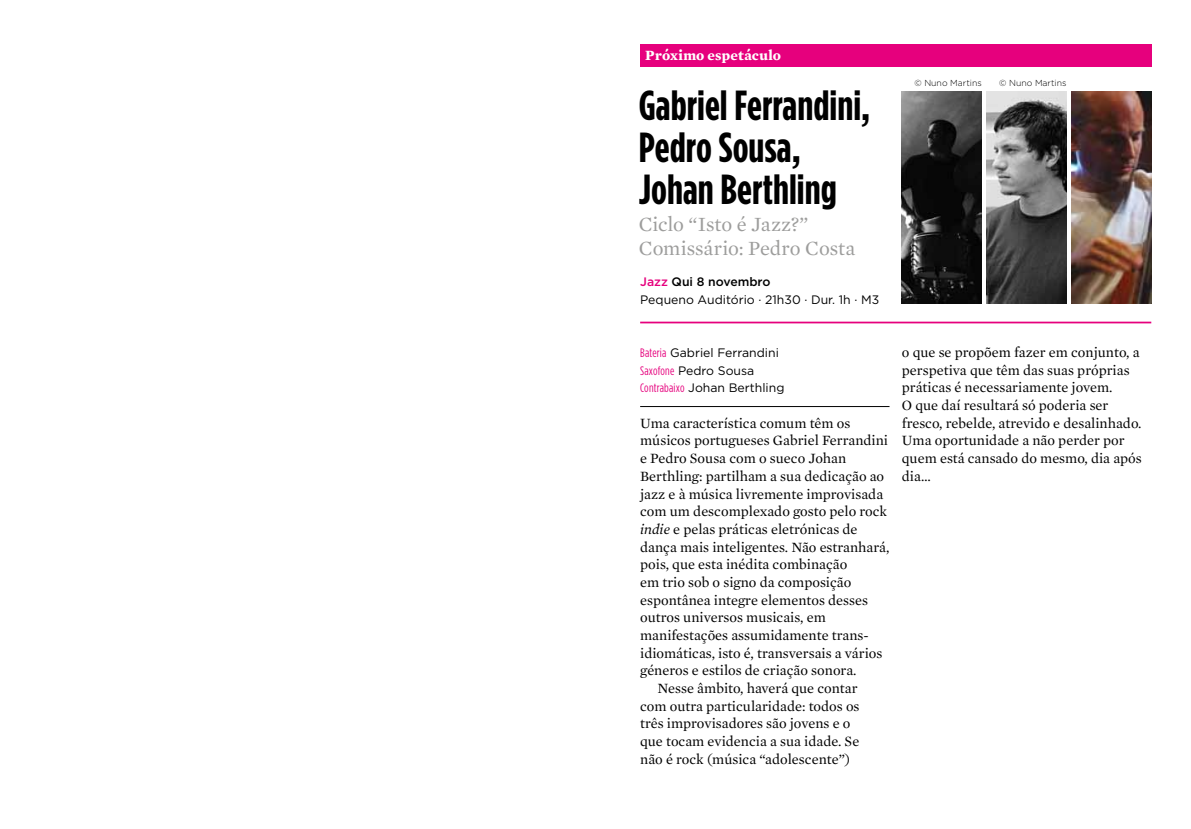
<style>
.page{position:relative;width:1191px;height:829px;background:#fff}
.page>*{position:absolute;margin:0;border:0;box-sizing:border-box;transform-origin:0 0}
.t1{font:700 42px/42px "Gotham Condensed";color:#000}
.t2{font:20.65px/24.3px "Mercury Text G1";letter-spacing:-.005em;color:#9d9d9c}
.t3{font:14.35px/17.7px "Mercury Text G1";color:#000}
.t4{font:700 14.35px "Mercury Text G1";letter-spacing:.015em;color:#fff}
.t5{font:12.25px/17.7px "Gotham";color:#000}
.t6{font:300 8.75px "Gotham";color:#000}
.s1{font-weight:500;color:#e6007d}
.s2{font-weight:500}
.s3{font-family:"Gotham Condensed";color:#e6007d}
.s4{font-style:italic}
</style>
<div class="page">
<div style="left:640px;top:45px;width:511px;height:22px;background:#e6007d"></div>
<hr style="left:640px;top:406px;width:249px;height:1px;background:#000">
<hr style="left:640px;top:321px;width:511px;height:2px;background:#e6007d">
<img style="left:902px;top:92px;width:79px;height:212px">
<img style="left:986px;top:92px;width:80px;height:212px">
<img style="left:1071px;top:92px;width:80px;height:212px">
<p class="t4" style="left:645px;top:45px;width:138px">Próximo espetáculo</p>
<h1 class="t1" style="left:639px;top:84px;width:233px">Gabriel Ferrandini,<br>Pedro Sousa,<br>Johan Berthling</h1>
<h2 class="t2" style="left:639px;top:211px;width:218px">Ciclo “Isto é Jazz?”<br>Comissário: Pedro Costa</h2>
<p class="t5" style="left:640px;top:273px;width:240px"><span class="s1">Jazz</span> <span class="s2">Qui 8 novembro<br></span>Pequeno Auditório · 21h30 · Dur. 1h · M3</p>
<p class="t6" style="left:914px;top:78px;width:69px">© Nuno Martins</p>
<p class="t6" style="left:999px;top:78px;width:69px">© Nuno Martins</p>
<p class="t5" style="left:640px;top:343px;width:146px"><span class="s3">Bateria</span> Gabriel Ferrandini<br><span class="s3">Saxofone</span> Pedro Sousa<br><span class="s3">Contrabaixo</span> Johan Berthling</p>
<p class="t3" style="left:640px;top:413px;width:212px">Uma característica comum têm os</p>
<p class="t3" style="left:640px;top:431px;width:249px">músicos portugueses Gabriel Ferrandini</p>
<p class="t3" style="left:640px;top:448px;width:208px">e Pedro Sousa com o sueco Johan</p>
<p class="t3" style="left:640px;top:466px;width:246px">Berthling: partilham a sua dedicação ao</p>
<p class="t3" style="left:640px;top:484px;width:244px">jazz e à música livremente improvisada</p>
<p class="t3" style="left:640px;top:501px;width:248px">com um descomplexado gosto pelo rock</p>
<p class="t3" style="left:640px;top:519px;width:219px"><span class="s4">indie</span> e pelas práticas eletrónicas de</p>
<p class="t3" style="left:640px;top:537px;width:251px">dança mais inteligentes. Não estranhará,</p>
<p class="t3" style="left:640px;top:554px;width:209px">pois, que esta inédita combinação</p>
<p class="t3" style="left:640px;top:572px;width:213px">em trio sob o signo da composição</p>
<p class="t3" style="left:640px;top:590px;width:229px">espontânea integre elementos desses</p>
<p class="t3" style="left:640px;top:608px;width:187px">outros universos musicais, em</p>
<p class="t3" style="left:640px;top:625px;width:230px">manifestações assumidamente trans-</p>
<p class="t3" style="left:640px;top:643px;width:244px">idiomáticas, isto é, transversais a vários</p>
<p class="t3" style="left:640px;top:661px;width:218px">géneros e estilos de criação sonora.</p>
<p class="t3" style="left:657px;top:678px;width:202px">Nesse âmbito, haverá que contar</p>
<p class="t3" style="left:640px;top:696px;width:221px">com outra particularidade: todos os</p>
<p class="t3" style="left:640px;top:714px;width:212px">três improvisadores são jovens e o</p>
<p class="t3" style="left:640px;top:731px;width:221px">que tocam evidencia a sua idade. Se</p>
<p class="t3" style="left:640px;top:749px;width:211px">não é rock (música “adolescente”)</p>
<p class="t3" style="left:902px;top:342px;width:241px">o que se propõem fazer em conjunto, a perspetiva que têm das suas próprias práticas é necessariamente jovem.<br>O que daí resultará só poderia ser fresco, rebelde, atrevido e desalinhado.<br>Uma oportunidade a não perder por quem está cansado do mesmo, dia após dia…</p>
</div>
